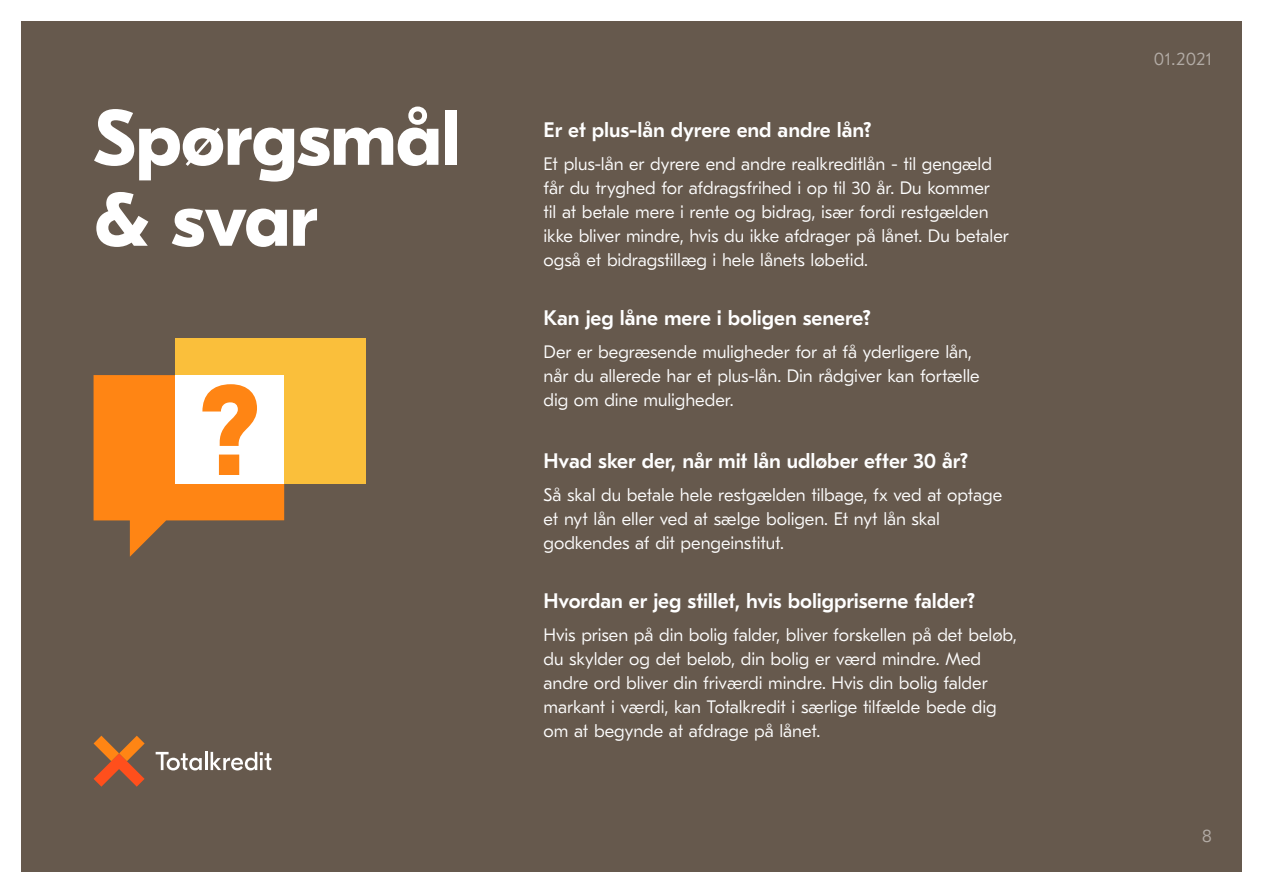
<style>
.page{position:relative;width:1263px;height:893px;background:#fff}
.page>*{position:absolute;margin:0;border:0;box-sizing:border-box;transform-origin:0 0}
.t1{font:700 78px/81px "GT Eesti Pro Display";letter-spacing:-.01em;color:#fff}
.t2{font:500 21px "GT Eesti Pro Text";letter-spacing:-.005em;color:#fff}
.t3{font:300 18px/24px "GT Eesti Pro Text";letter-spacing:-.005em;color:#fff}
.t4{font:300 18px "GT Eesti Pro Text";letter-spacing:.025em;color:#b3aca6}
</style>
<div class="page">
<div style="left:21px;top:21px;width:1221px;height:851px;background:#66594d"></div>
<svg style="left:94px;top:736px;width:51px;height:51px"></svg>
<svg style="left:156px;top:752px;width:116px;height:18px"></svg>
<div style="left:175px;top:339px;width:191px;height:145px;background:#fabf3b"></div>
<svg style="left:94px;top:375px;width:190px;height:182px"></svg>
<h1 class="t1" style="left:94px;top:99px;width:368px">Spørgsmål &amp; svar</h1>
<p class="t2" style="left:544px;top:119px;width:329px">Er et plus-lån dyrere end andre lån?</p>
<p class="t3" style="left:544px;top:152px;width:467px">Et plus-lån er dyrere end andre realkreditlån - til gengæld får du tryghed for afdragsfrihed i op til 30 år. Du kommer<br>til at betale mere i rente og bidrag, især fordi restgælden ikke bliver mindre, hvis du ikke afdrager på lånet. Du betaler også et bidragstillæg i hele lånets løbetid.</p>
<p class="t2" style="left:544px;top:307px;width:329px">Kan jeg låne mere i boligen senere?</p>
<p class="t3" style="left:544px;top:340px;width:438px">Der er begræsende muligheder for at få yderligere lån, når du allerede har et plus-lån. Din rådgiver kan fortælle dig om dine muligheder.</p>
<p class="t2" style="left:544px;top:450px;width:426px">Hvad sker der, når mit lån udløber efter 30 år?</p>
<p class="t3" style="left:544px;top:483px;width:460px">Så skal du betale hele restgælden tilbage, fx ved at optage et nyt lån eller ved at sælge boligen. Et nyt lån skal godkendes af dit pengeinstitut.</p>
<p class="t2" style="left:544px;top:590px;width:433px">Hvordan er jeg stillet, hvis boligpriserne falder?</p>
<p class="t3" style="left:544px;top:623px;width:475px">Hvis prisen på din bolig falder, bliver forskellen på det beløb, du skylder og det beløb, din bolig er værd mindre. Med andre ord bliver din friværdi mindre. Hvis din bolig falder markant i værdi, kan Totalkredit i særlige tilfælde bede dig om at begynde at afdrage på lånet.</p>
<p class="t4" style="left:1154px;top:48px;width:60px">01.2021</p>
<p class="t4" style="left:1202px;top:826px;width:11px">8</p>
</div>
